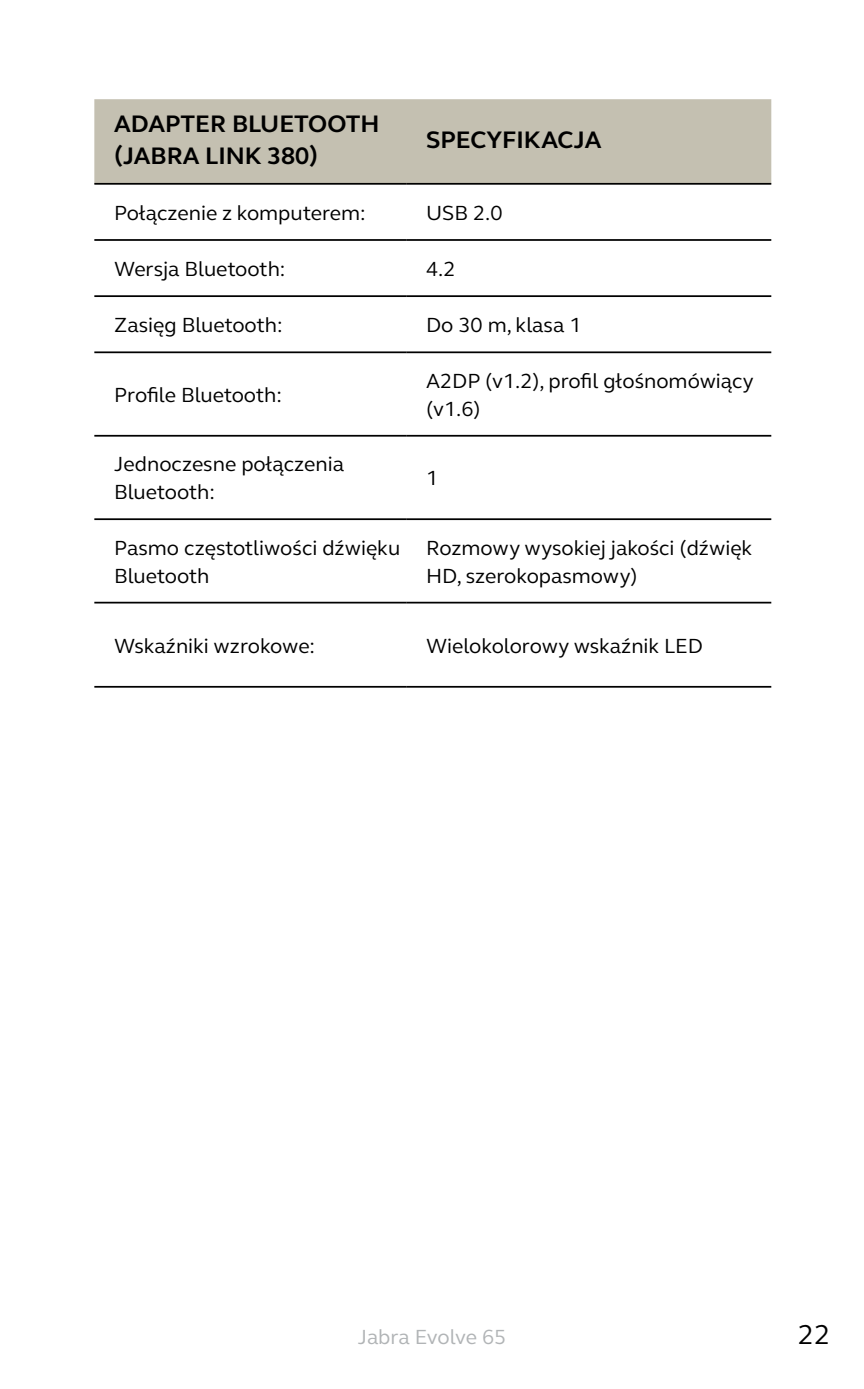
<style>
.page{position:relative;width:864px;height:1389px;background:#fff}
.page>*{position:absolute;margin:0;border:0;box-sizing:border-box;transform-origin:0 0}
.t1{font:28px "GN Elliot";color:#000}
.t2{font:700 24.5px/31.5px "GN Elliot";color:#000}
.t3{font:21px/28px "GN Elliot";color:#000}
.t4{font:21px "GN Elliot";letter-spacing:-.005em;color:#b1b4b6}
</style>
<div class="page">
<div style="left:94px;top:99px;width:677px;height:84px;background:#c4c0b1"></div>
<svg style="left:94px;top:353px;width:677px;height:333px"></svg>
<hr style="left:94px;top:183px;width:312px;height:2px;background:#000">
<hr style="left:406px;top:183px;width:365px;height:2px;background:#000">
<hr style="left:94px;top:239px;width:312px;height:2px;background:#000">
<hr style="left:406px;top:239px;width:365px;height:2px;background:#000">
<hr style="left:94px;top:295px;width:312px;height:2px;background:#000">
<hr style="left:406px;top:295px;width:365px;height:2px;background:#000">
<hr style="left:94px;top:351px;width:312px;height:2px;background:#000">
<hr style="left:406px;top:351px;width:365px;height:2px;background:#000">
<hr style="left:94px;top:435px;width:312px;height:2px;background:#000">
<hr style="left:406px;top:435px;width:365px;height:2px;background:#000">
<hr style="left:94px;top:518px;width:312px;height:2px;background:#000">
<hr style="left:406px;top:518px;width:365px;height:2px;background:#000">
<hr style="left:94px;top:602px;width:312px;height:2px;background:#000">
<hr style="left:94px;top:686px;width:312px;height:2px;background:#000">
<hr style="left:406px;top:602px;width:365px;height:2px;background:#000">
<hr style="left:406px;top:686px;width:365px;height:2px;background:#000">
<p class="t2" style="left:114px;top:108px;width:267px">ADAPTER BLUETOOTH (JABRA LINK 380)</p>
<p class="t2" style="left:426px;top:124px;width:177px">SPECYFIKACJA</p>
<p class="t3" style="left:114px;top:198px;width:253px">Połączenie z komputerem:</p>
<p class="t3" style="left:426px;top:198px;width:78px">USB 2.0</p>
<p class="t3" style="left:114px;top:254px;width:173px">Wersja Bluetooth:</p>
<p class="t3" style="left:426px;top:254px;width:31px">4.2</p>
<p class="t3" style="left:114px;top:310px;width:170px">Zasięg Bluetooth:</p>
<p class="t3" style="left:426px;top:310px;width:157px">Do 30 m, klasa 1</p>
<p class="t3" style="left:114px;top:380px;width:169px">Profile Bluetooth:</p>
<p class="t3" style="left:114px;top:450px;width:231px">Jednoczesne połączenia<br>Bluetooth:</p>
<p class="t3" style="left:426px;top:366px;width:329px">A2DP (v1.2), profil głośnomówiący (v1.6)</p>
<p class="t3" style="left:426px;top:464px;width:14px">1</p>
<p class="t3" style="left:114px;top:533px;width:287px">Pasmo częstotliwości dźwięku<br>Bluetooth</p>
<p class="t3" style="left:426px;top:533px;width:327px">Rozmowy wysokiej jakości (dźwięk<br>HD, szerokopasmowy)</p>
<p class="t3" style="left:114px;top:631px;width:202px">Wskaźniki wzrokowe:</p>
<p class="t3" style="left:426px;top:631px;width:278px">Wielokolorowy wskaźnik LED</p>
<p class="t4" style="left:357px;top:1323px;width:150px">Jabra Evolve 65</p>
<h1 class="t1" style="left:797px;top:1316px;width:34px">22</h1>
</div>
